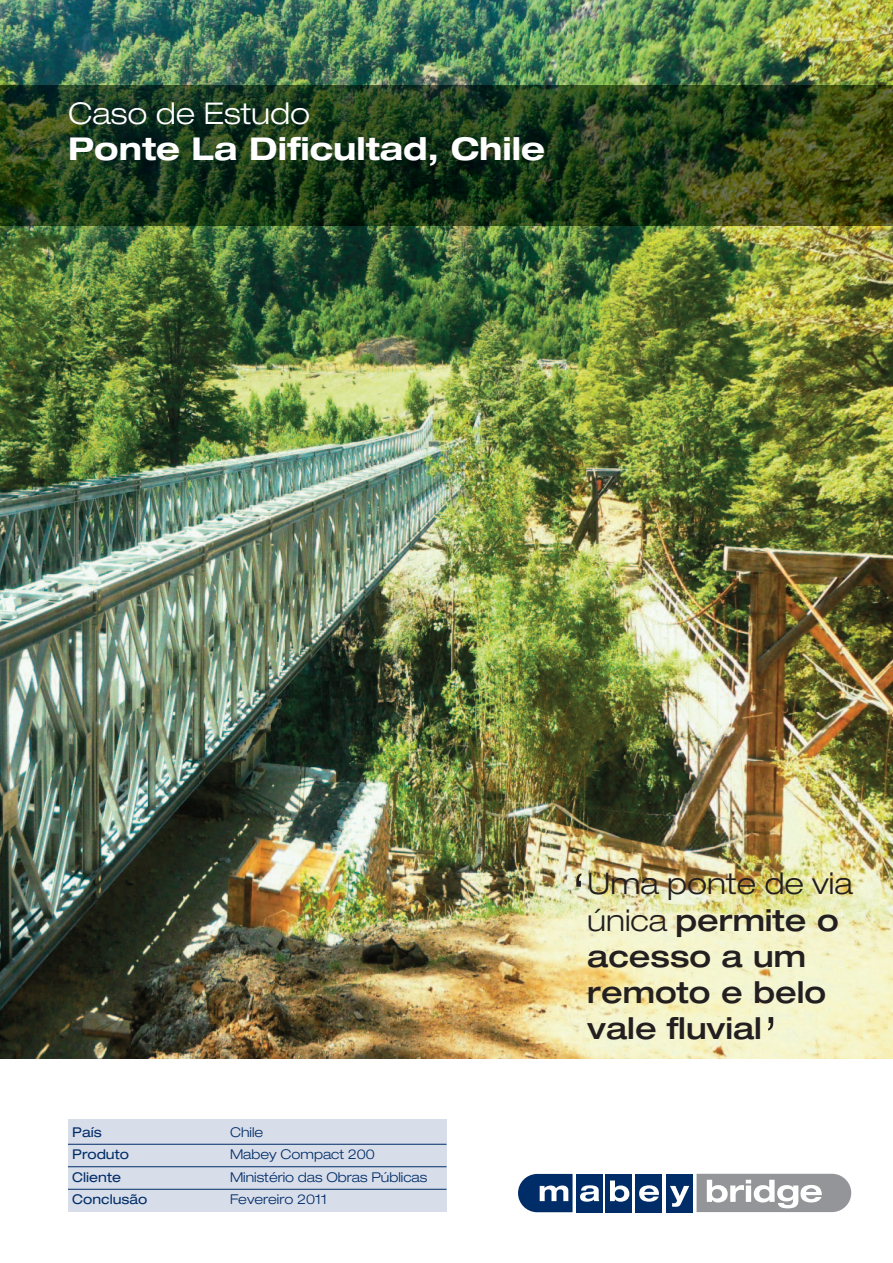
<style>
.page{position:relative;width:893px;height:1263px;background:#fff}
.page>*{position:absolute;margin:0;border:0;box-sizing:border-box;transform-origin:0 0}
.t1{font:300 expanded 54px "Helvetica Neue LT";color:#231f20}
.t2{font:700 expanded 31.5px "Helvetica Neue LT";color:#fff}
.t3{font:500 expanded 30px/36px "Helvetica Neue LT";color:#231f20}
.t4{font:300 expanded 30px "Helvetica Neue LT";color:#fff}
.t5{font:300 expanded 13.5px "Helvetica Neue LT";color:#002d67}
.t6{font:expanded 13.5px "Helvetica Neue LT";color:#002d67}
.s1{font-weight:300}
</style>
<div class="page">
<div style="left:68px;top:1120px;width:378px;height:92px;background:#d8ddea"></div>
<img style="left:0;top:0;width:893px;height:1059px">
<img style="left:0;top:85px;width:893px;height:140px">
<hr style="left:68px;top:1144px;width:378px;height:1px;background:#002d67">
<hr style="left:68px;top:1166px;width:378px;height:1px;background:#002d67">
<hr style="left:68px;top:1189px;width:378px;height:1px;background:#002d67">
<svg style="left:518px;top:1173px;width:334px;height:40px"></svg>
<h3 class="t4" style="left:68px;top:102px;width:244px">Caso de Estudo</h3>
<h2 class="t2" style="left:68px;top:137px;width:479px">Ponte La Dificultad, Chile</h2>
<p class="t6" style="left:72px;top:1127px;width:31px">País</p>
<p class="t5" style="left:230px;top:1127px;width:35px">Chile</p>
<p class="t6" style="left:72px;top:1149px;width:58px">Produto</p>
<p class="t5" style="left:230px;top:1149px;width:146px">Mabey Compact 200</p>
<p class="t6" style="left:72px;top:1172px;width:50px">Cliente</p>
<p class="t5" style="left:230px;top:1172px;width:199px">Ministério das Obras Públicas</p>
<p class="t6" style="left:72px;top:1194px;width:77px">Conclusão</p>
<p class="t5" style="left:230px;top:1194px;width:99px">Fevereiro 2011</p>
<h3 class="t3" style="left:587px;top:869px;width:267px"><span class="s1">Uma ponte de via única</span> permite o acesso a um remoto e belo vale fluvial</h3>
<h1 class="t1" style="left:571px;top:873px;width:17px">‘</h1>
<h1 class="t1" style="left:763px;top:1017px;width:17px">’</h1>
</div>
